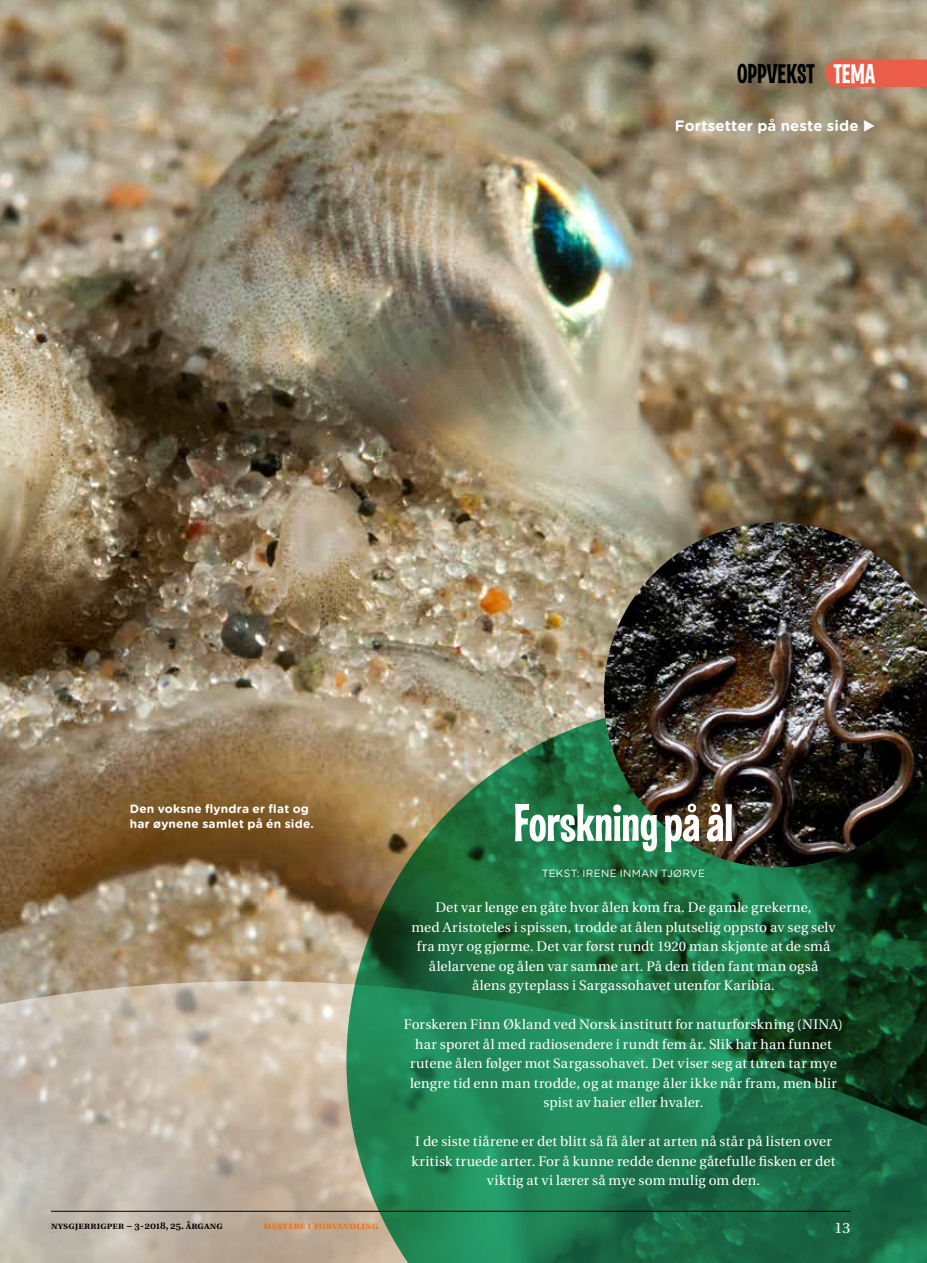
<style>
.page{position:relative;width:927px;height:1263px;background:#fff}
.page>*{position:absolute;margin:0;border:0;box-sizing:border-box;transform-origin:0 0}
.t1{font:54px "Las Vegas OT Jackpot";letter-spacing:-.005em;color:#fff}
.t2{font:27.75px "Las Vegas OT Jackpot";letter-spacing:-.01em;color:#000}
.t3{font:700 15px "Gotham Rounded";letter-spacing:.01em;color:#fff}
.t4{font:15px "Utopia";color:#fff}
.t5{font:13.8px/19.5px "Utopia";letter-spacing:.01em;color:#fff;text-align:center}
.t6{font:700 12px/15px "Gotham Rounded";letter-spacing:.02em;color:#fff}
.t7{font:10.5px "Utopia Semibold SC";letter-spacing:.015em;color:#000}
.t8{font:10.5px "Gotham Rounded";letter-spacing:.025em;color:#fff}
.t9{font:10.5px "Utopia Semibold SC";letter-spacing:.015em;color:#ec7016}
.s1{color:#fff}
</style>
<div class="page">
<img style="left:0;top:0;width:927px;height:970px">
<svg style="left:0;top:970px;width:346px;height:293px;background:#c4b7a6"></svg>
<svg style="left:346px;top:704px;width:581px;height:559px;background:#2d774c"></svg>
<img style="left:604px;top:522px;width:323px;height:345px">
<hr style="left:51px;top:1211px;width:799px;height:1px;background:#000">
<div style="left:825px;top:60px;width:102px;height:27px;background:#eb5d48"></div>
<svg style="left:864px;top:120px;width:10px;height:12px"></svg>
<h2 class="t2" style="left:737px;top:59px;width:140px">OPPVEKST <span class="s1">TEMA</span></h2>
<p class="t3" style="left:675px;top:115px;width:185px">Fortsetter på neste side</p>
<p class="t6" style="left:130px;top:801px;width:186px">Den voksne flyndra er flat og har øynene samlet på én side.</p>
<h1 class="t1" style="left:514px;top:793px;width:221px">Forskning på ål</h1>
<p class="t8" style="left:542px;top:866px;width:165px">TEKST: IRENE INMAN TJØRVE</p>
<p class="t5" style="left:411px;top:898px;width:426px">Det var lenge en gåte hvor ålen kom fra. De gamle grekerne,<br>med Aristoteles i spissen, trodde at ålen plutselig oppsto av seg selv fra myr og gjørme. Det var først rundt 1920 man skjønte at de små ålelarvene og ålen var samme art. På den tiden fant man også ålens gyteplass i Sargassohavet utenfor Karibia.</p>
<p class="t5" style="left:404px;top:1015px;width:441px">Forskeren Finn Økland ved Norsk institutt for naturforskning (NINA) har sporet ål med radiosendere i rundt fem år. Slik har han funnet rutene ålen følger mot Sargassohavet. Det viser seg at turen tar mye lengre tid enn man trodde, og at mange åler ikke når fram, men blir spist av haier eller hvaler.</p>
<p class="t5" style="left:411px;top:1132px;width:425px">I de siste tiårene er det blitt så få åler at arten nå står på listen over kritisk truede arter. For å kunne redde denne gåtefulle fisken er det viktig at vi lærer så mye som mulig om den.</p>
<p class="t7" style="left:51px;top:1220px;width:173px">nysgjerrigper – 3-2018, 25. årgang</p>
<p class="t9" style="left:264px;top:1220px;width:116px">mestere i forvandling</p>
<p class="t4" style="left:834px;top:1219px;width:17px">13</p>
</div>
